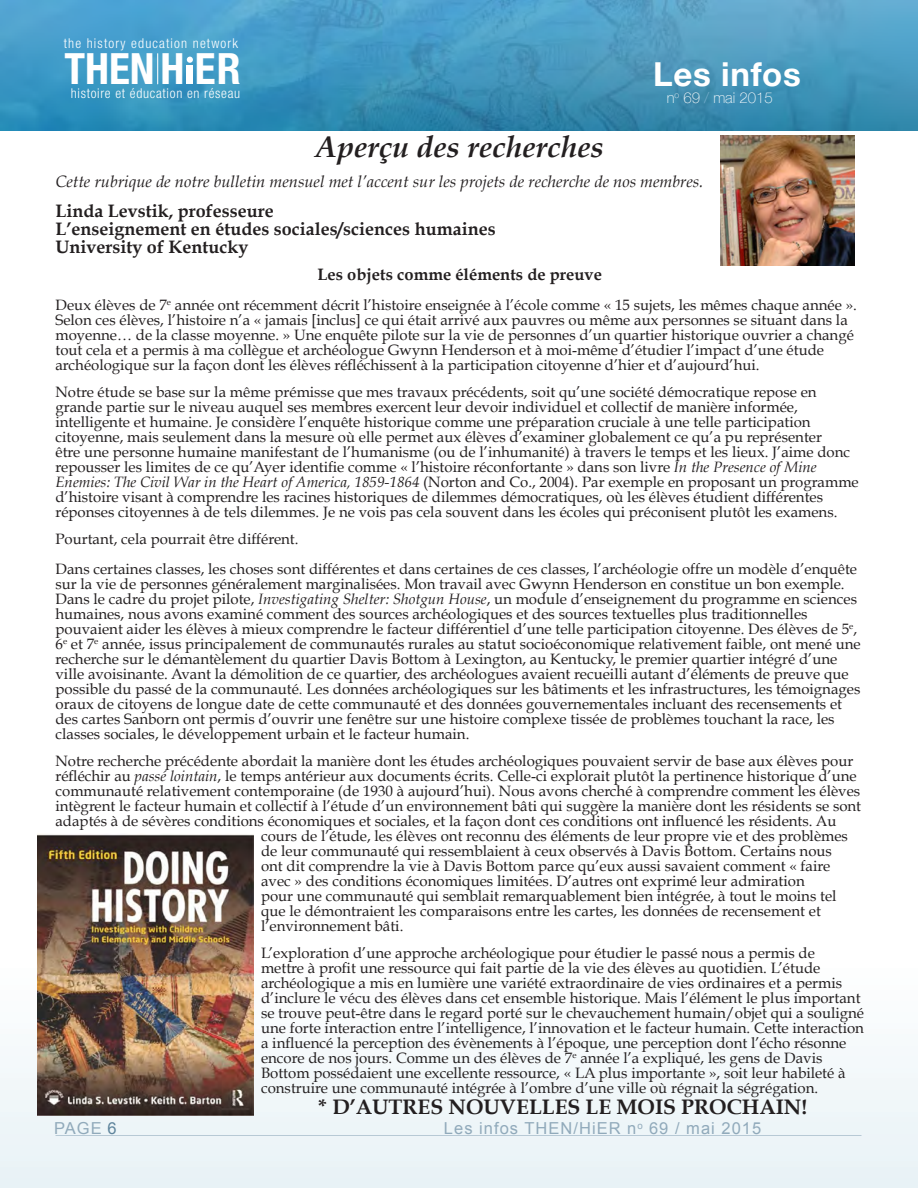
<style>
.page{position:relative;width:918px;height:1188px;background:#fff}
.page>*{position:absolute;margin:0;border:0;box-sizing:border-box;transform-origin:0 0}
.t1{font:700 condensed 43.2px "Helvetica Neue";color:#fff}
.t2{font:700 33px "Helvetica Neue";letter-spacing:.02em;color:#fff}
.t3{font:italic 700 30px "Book Antiqua";color:#231f20}
.t4{font:700 21px "Book Antiqua";color:#231f20}
.t5{font:700 18px "Book Antiqua";color:#231f20}
.t6{font:italic 16.5px "Book Antiqua";color:#231f20}
.t7{font:16.5px "Arial";letter-spacing:.06em;color:#91aabb}
.t8{font:700 16.5px "Book Antiqua";color:#231f20}
.t9{font:15px/15px "Book Antiqua";color:#231f20}
.t10{font:100 15px "Helvetica Neue";color:#fff}
.t11{font:300 condensed 13.65px "Helvetica Neue";letter-spacing:.05em;color:#fff}
.t12{font:300 condensed 13.65px "Helvetica Neue";letter-spacing:.07em;color:#fff}
.s1{color:#7fb3d1}
.s2{font-style:italic}
.s3{color:#5e849c}
</style>
<div class="page">
<div style="left:0;top:963px;width:918px;height:225px;background:#f2f7f9"></div>
<hr style="left:56px;top:1135px;width:805px;height:1px;background:#003b62">
<img style="left:0;top:0;width:918px;height:130px">
<hr style="left:157px;top:53px;width:1px;height:31px;background:#fff">
<div style="left:187px;top:66px;width:6px;height:18px;background:#fff"></div>
<svg style="left:187px;top:57px;width:6px;height:6px"></svg>
<img style="left:720px;top:135px;width:135px;height:131px">
<img style="left:37px;top:834px;width:217px;height:281px">
<p class="t12" style="left:64px;top:35px;width:176px">the history education network</p>
<p class="t11" style="left:71px;top:85px;width:171px">histoire et éducation en réseau</p>
<h1 class="t1" style="left:64px;top:43px;width:178px">THENH ER</h1>
<h2 class="t2" style="left:653px;top:49px;width:149px">Les infos</h2>
<p class="t10" style="left:667px;top:87px;width:108px">n<sup>o</sup> 69 <span class="s1">/</span> mai 2015</p>
<p class="t3" style="left:316px;top:129px;width:290px">Aperçu des recherches</p>
<p class="t6" style="left:56px;top:172px;width:649px">Cette rubrique de notre bulletin mensuel met l’accent sur les projets de recherche de nos membres.</p>
<p class="t5" style="left:56px;top:200px;width:220px">Linda Levstik, professeure</p>
<p class="t5" style="left:56px;top:218px;width:442px">L’enseignement en études sociales/sciences humaines</p>
<p class="t5" style="left:56px;top:236px;width:194px">University of Kentucky</p>
<p class="t8" style="left:317px;top:265px;width:286px">Les objets comme éléments de preuve</p>
<p class="t9" style="left:55px;top:297px;width:803px">Deux élèves de 7<sup>e</sup> année ont récemment décrit l’histoire enseignée à l’école comme « 15 sujets, les mêmes chaque année ».<br>Selon ces élèves, l’histoire n’a « jamais [inclus] ce qui était arrivé aux pauvres ou même aux personnes se situant dans la moyenne… de la classe moyenne. » Une enquête pilote sur la vie de personnes d’un quartier historique ouvrier a changé tout cela et a permis à ma collègue et archéologue Gwynn Henderson et à moi-même d’étudier l’impact d’une étude archéologique sur la façon dont les élèves réfléchissent à la participation citoyenne d’hier et d’aujourd’hui.</p>
<p class="t9" style="left:55px;top:384px;width:805px">Notre étude se base sur la même prémisse que mes travaux précédents, soit qu’une société démocratique repose en grande partie sur le niveau auquel ses membres exercent leur devoir individuel et collectif de manière informée, intelligente et humaine. Je considère l’enquête historique comme une préparation cruciale à une telle participation citoyenne, mais seulement dans la mesure où elle permet aux élèves d’examiner globalement ce qu’a pu représenter<br>être une personne humaine manifestant de l’humanisme (ou de l’inhumanité) à travers le temps et les lieux. J’aime donc repousser les limites de ce qu’Ayer identifie comme « l’histoire réconfortante » dans son livre <span class="s2">In the Presence of Mine Enemies: The Civil War in the Heart of America, 1859-1864</span> (Norton and Co., 2004). Par exemple en proposant un programme d’histoire visant à comprendre les racines historiques de dilemmes démocratiques, où les élèves étudient différentes réponses citoyennes à de tels dilemmes. Je ne vois pas cela souvent dans les écoles qui préconisent plutôt les examens.</p>
<p class="t9" style="left:55px;top:531px;width:245px">Pourtant, cela pourrait être différent.</p>
<p class="t9" style="left:55px;top:561px;width:807px">Dans certaines classes, les choses sont différentes et dans certaines de ces classes, l’archéologie offre un modèle d’enquête sur la vie de personnes généralement marginalisées. Mon travail avec Gwynn Henderson en constitue un bon exemple.<br>Dans le cadre du projet pilote, <span class="s2">Investigating Shelter: Shotgun House</span>, un module d’enseignement du programme en sciences humaines, nous avons examiné comment des sources archéologiques et des sources textuelles plus traditionnelles pouvaient aider les élèves à mieux comprendre le facteur différentiel d’une telle participation citoyenne. Des élèves de 5<sup>e</sup>, 6<sup>e</sup> et 7<sup>e</sup> année, issus principalement de communautés rurales au statut socioéconomique relativement faible, ont mené une recherche sur le démantèlement du quartier Davis Bottom à Lexington, au Kentucky, le premier quartier intégré d’une ville avoisinante. Avant la démolition de ce quartier, des archéologues avaient recueilli autant d’éléments de preuve que possible du passé de la communauté. Les données archéologiques sur les bâtiments et les infrastructures, les témoignages oraux de citoyens de longue date de cette communauté et des données gouvernementales incluant des recensements et des cartes Sanborn ont permis d’ouvrir une fenêtre sur une histoire complexe tissée de problèmes touchant la race, les classes sociales, le développement urbain et le facteur humain.</p>
<p class="t9" style="left:55px;top:753px;width:799px">Notre recherche précédente abordait la manière dont les études archéologiques pouvaient servir de base aux élèves pour</p>
<p class="t9" style="left:55px;top:768px;width:803px">réfléchir au <span class="s2">passé lointain</span>, le temps antérieur aux documents écrits. Celle-ci explorait plutôt la pertinence historique d’une</p>
<p class="t9" style="left:55px;top:783px;width:806px">communauté relativement contemporaine (de 1930 à aujourd’hui). Nous avons cherché à comprendre comment les élèves</p>
<p class="t9" style="left:55px;top:798px;width:807px">intègrent le facteur humain et collectif à l’étude d’un environnement bâti qui suggère la manière dont les résidents se sont</p>
<p class="t9" style="left:55px;top:813px;width:782px">adaptés à de sévères conditions économiques et sociales, et la façon dont ces conditions ont influencé les résidents. Au</p>
<p class="t9" style="left:261px;top:828px;width:588px">cours de l’étude, les élèves ont reconnu des éléments de leur propre vie et des problèmes</p>
<p class="t9" style="left:261px;top:843px;width:572px">de leur communauté qui ressemblaient à ceux observés à Davis Bottom. Certains nous</p>
<p class="t9" style="left:261px;top:858px;width:571px">ont dit comprendre la vie à Davis Bottom parce qu’eux aussi savaient comment « faire</p>
<p class="t9" style="left:261px;top:873px;width:545px">avec » des conditions économiques limitées. D’autres ont exprimé leur admiration</p>
<p class="t9" style="left:261px;top:888px;width:577px">pour une communauté qui semblait remarquablement bien intégrée, à tout le moins tel</p>
<p class="t9" style="left:261px;top:903px;width:561px">que le démontraient les comparaisons entre les cartes, les données de recensement et</p>
<p class="t9" style="left:261px;top:918px;width:144px">l’environnement bâti.</p>
<p class="t9" style="left:261px;top:945px;width:604px">L’exploration d’une approche archéologique pour étudier le passé nous a permis de<br>mettre à profit une ressource qui fait partie de la vie des élèves au quotidien. L’étude archéologique a mis en lumière une variété extraordinaire de vies ordinaires et a permis d’inclure le vécu des élèves dans cet ensemble historique. Mais l’élément le plus important se trouve peut-être dans le regard porté sur le chevauchement humain/objet qui a souligné une forte interaction entre l’intelligence, l’innovation et le facteur humain. Cette interaction a influencé la perception des évènements à l’époque, une perception dont l’écho résonne encore de nos jours. Comme un des élèves de 7<sup>e</sup> année l’a expliqué, les gens de Davis Bottom possédaient une excellente ressource, « LA plus importante », soit leur habileté à construire une communauté intégrée à l’ombre d’une ville où régnait la ségrégation.</p>
<p class="t4" style="left:318px;top:1095px;width:491px">* D’AUTRES NOUVELLES LE MOIS PROCHAIN!</p>
<p class="t7" style="left:54px;top:1117px;width:64px">PAGE <span class="s3">6</span></p>
<p class="t7" style="left:444px;top:1117px;width:319px">Les infos THEN/HiER n<sup>o</sup> 69 / mai 2015</p>
</div>
